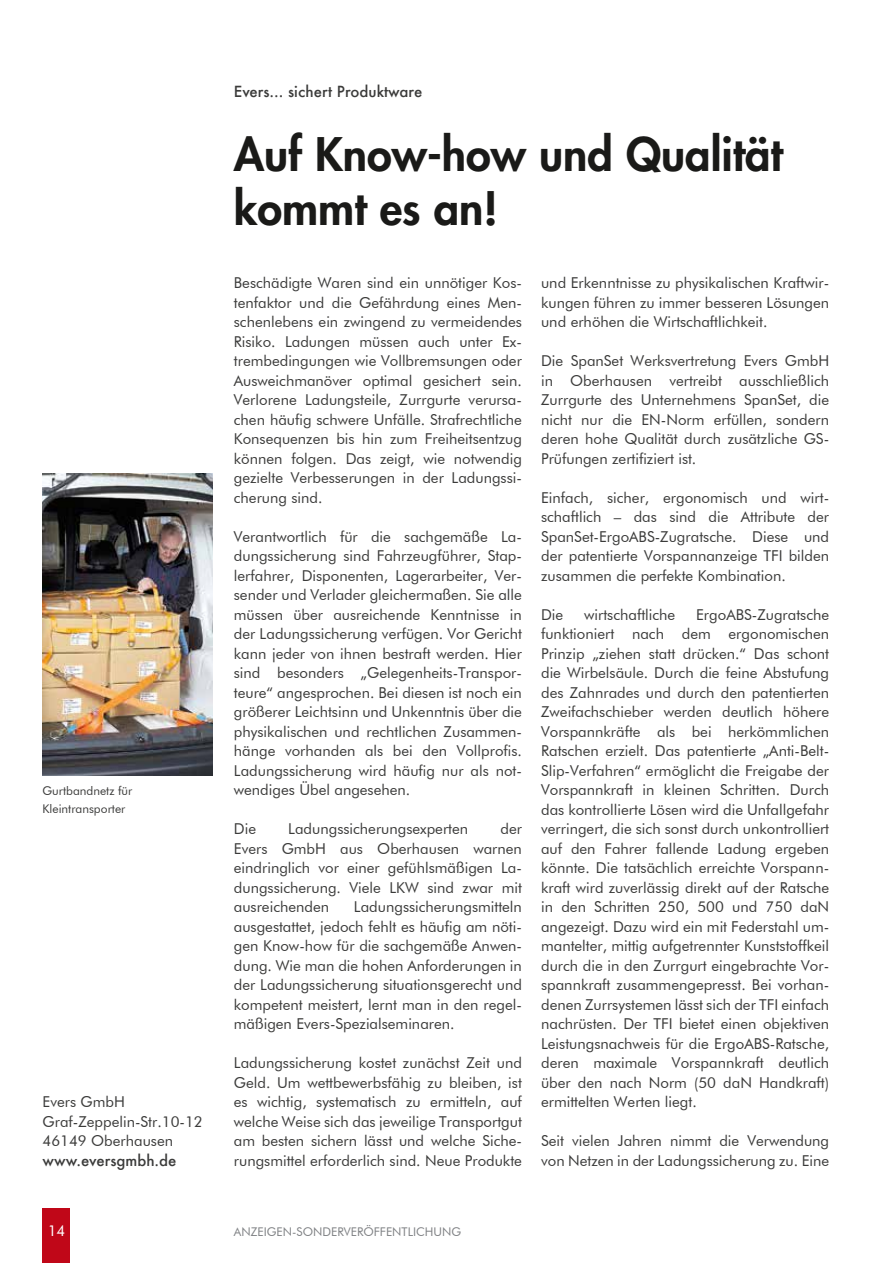
<style>
.page{position:relative;width:893px;height:1263px;background:#fff}
.page>*{position:absolute;margin:0;border:0;box-sizing:border-box;transform-origin:0 0}
.t1{font:800 45px/54px "Futura";color:#1a1a18}
.t2{font:15px/19.5px "Futura BT";color:#3b3b3a;text-align:justify}
.t3{font:500 15px "Futura";color:#3b3b3a}
.t4{font:15px "Futura BT";color:#fff}
.t5{font:12px "Futura BT";color:#808285}
.t6{font:12px/18px "Futura BT";color:#3b3b3a}
</style>
<div class="page">
<div style="left:43px;top:1208px;width:27px;height:55px;background:#c00718"></div>
<img style="left:43px;top:473px;width:170px;height:303px">
<p class="t6" style="left:43px;top:781px;width:91px">Gurtbandnetz für<br>Kleintransporter</p>
<p class="t2" style="left:43px;top:1092px;width:162px;text-align:left">Evers GmbH<br>Graf-Zeppelin-Str.10-12<br>46149 Oberhausen</p>
<p class="t3" style="left:43px;top:1150px;width:135px">www.eversgmbh.de</p>
<p class="t3" style="left:234px;top:82px;width:190px">Evers... sichert Produktware</p>
<h1 class="t1" style="left:234px;top:127px;width:550px">Auf Know-how und Qualität kommt es an!</h1>
<p class="t2" style="left:234px;top:273px;width:290px">Beschädigte Waren sind ein unnötiger Kos&shy;tenfaktor und die Gefährdung eines Men&shy;schenlebens ein zwingend zu vermeidendes Risiko. Ladungen müssen auch unter Ex&shy;trembedingungen wie Vollbremsungen oder Ausweichmanöver optimal gesichert sein.<br>Verlorene Ladungsteile, Zurrgurte verursa&shy;chen häufig schwere Unfälle. Strafrechtliche Konsequenzen bis hin zum Freiheitsentzug können folgen. Das zeigt, wie notwendig gezielte Verbesserungen in der Ladungssi&shy;cherung sind.</p>
<p class="t2" style="left:234px;top:526px;width:290px">Verantwortlich für die sachgemäße La&shy;dungssicherung sind Fahrzeugführer, Stap&shy;lerfahrer, Disponenten, Lagerarbeiter, Ver&shy;sender und Verlader gleichermaßen. Sie alle müssen über ausreichende Kenntnisse in der Ladungssicherung verfügen. Vor Gericht kann jeder von ihnen bestraft werden. Hier sind besonders „Gelegenheits-Transpor&shy;teure“ angesprochen. Bei diesen ist noch ein größerer Leichtsinn und Unkenntnis über die physikalischen und rechtlichen Zusammen&shy;hänge vorhanden als bei den Vollprofis.<br>Ladungssicherung wird häufig nur als not&shy;wendiges Übel angesehen.</p>
<p class="t2" style="left:234px;top:819px;width:24px">Die</p>
<p class="t2" style="left:288px;top:819px;width:181px">Ladungssicherungsexperten</p>
<p class="t2" style="left:234px;top:819px;width:290px;text-indent:267px">der Evers GmbH aus Oberhausen warnen eindringlich vor einer gefühlsmäßigen La&shy;dungssicherung. Viele LKW sind zwar mit ausreichenden</p>
<p class="t2" style="left:234px;top:897px;width:290px;text-indent:120px">Ladungssicherungsmitteln ausgestattet, jedoch fehlt es häufig am nöti&shy;gen Know-how für die sachgemäße Anwen&shy;dung. Wie man die hohen Anforderungen in der Ladungssicherung situationsgerecht und kompetent meistert, lernt man in den regel&shy;mäßigen Evers-Spezialseminaren.</p>
<p class="t2" style="left:234px;top:1053px;width:290px">Ladungssicherung kostet zunächst Zeit und Geld. Um wettbewerbsfähig zu bleiben, ist es wichtig, systematisch zu ermitteln, auf welche Weise sich das jeweilige Transportgut am besten sichern lässt und welche Siche&shy;rungsmittel erforderlich sind. Neue Produkte</p>
<p class="t2" style="left:541px;top:273px;width:290px">und Erkenntnisse zu physikalischen Kraftwir&shy;kungen führen zu immer besseren Lösungen und erhöhen die Wirtschaftlichkeit.</p>
<p class="t2" style="left:541px;top:351px;width:290px">Die SpanSet Werksvertretung Evers GmbH in Oberhausen vertreibt ausschließlich Zurrgurte des Unternehmens SpanSet, die nicht nur die EN-Norm erfüllen, sondern deren hohe Qualität durch zusätzliche GS-Prüfungen zertifiziert ist.</p>
<p class="t2" style="left:541px;top:487px;width:290px">Einfach, sicher, ergonomisch und wirt&shy;schaftlich – das sind die Attribute der SpanSet-ErgoABS-Zugratsche. Diese und der patentierte Vorspannanzeige TFI bilden zusammen die perfekte Kombination.</p>
<p class="t2" style="left:541px;top:604px;width:24px">Die</p>
<p class="t2" style="left:584px;top:604px;width:93px">wirtschaftliche</p>
<p class="t2" style="left:541px;top:604px;width:290px;text-indent:155px">ErgoABS-Zugratsche funktioniert nach dem ergonomischen Prinzip „ziehen statt drücken.“ Das schont die Wirbelsäule. Durch die feine Abstufung des Zahnrades und durch den patentierten Zweifachschieber werden deutlich höhere Vorspannkräfte als bei herkömmlichen Ratschen erzielt. Das patentierte „Anti-Belt-Slip-Verfahren“ ermöglicht die Freigabe der Vorspannkraft in kleinen Schritten. Durch das kontrollierte Lösen wird die Unfallgefahr verringert, die sich sonst durch unkontrolliert auf den Fahrer fallende Ladung ergeben könnte. Die tatsächlich erreichte Vorspann&shy;kraft wird zuverlässig direkt auf der Ratsche in den Schritten 250, 500 und 750 daN angezeigt. Dazu wird ein mit Federstahl um&shy;mantelter, mittig aufgetrennter Kunststoffkeil durch die in den Zurrgurt eingebrachte Vor&shy;spannkraft zusammengepresst. Bei vorhan&shy;denen Zurrsystemen lässt sich der TFI einfach nachrüsten. Der TFI bietet einen objektiven Leistungsnachweis für die ErgoABS-Ratsche, deren maximale Vorspannkraft deutlich über den nach Norm (50 daN Handkraft) ermittelten Werten liegt.</p>
<p class="t2" style="left:541px;top:1131px;width:290px">Seit vielen Jahren nimmt die Verwendung von Netzen in der Ladungssicherung zu. Eine</p>
<p class="t4" style="left:48px;top:1222px;width:19px">14</p>
<p class="t5" style="left:234px;top:1224px;width:229px">ANZEIGEN-SONDERVERÖFFENTLICHUNG</p>
</div>
